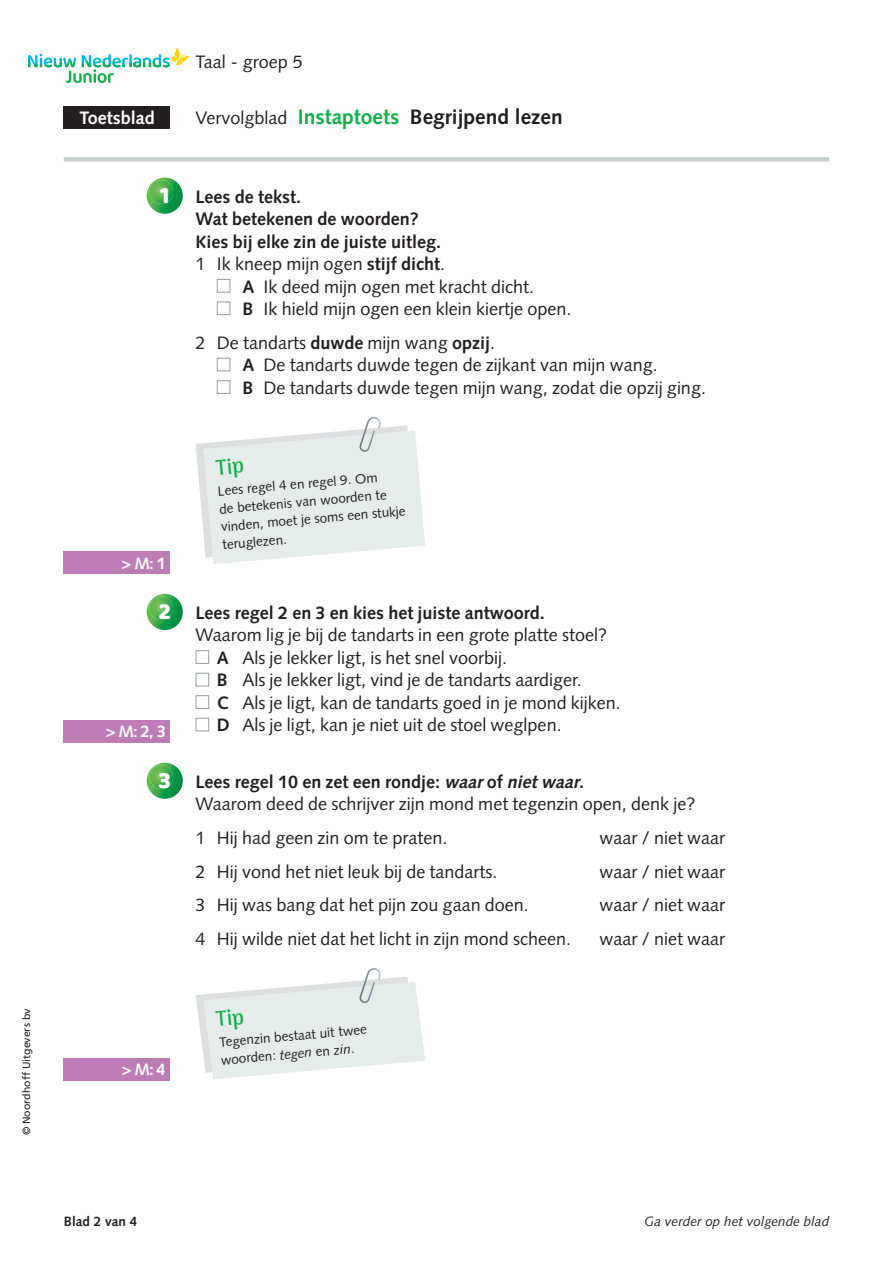
<style>
.page{position:relative;width:893px;height:1263px;background:#fff}
.page>*{position:absolute;margin:0;border:0;box-sizing:border-box;transform-origin:0 0}
.t1{font:24px "Baloo";color:#fff}
.t2{font:700 21px "Syntax LT Std";color:#231f20}
.t3{font:18px/22.5px "Syntax LT Std";color:#231f20}
.t4{font:700 18px "Syntax LT Std";color:#231f20}
.t5{font:700 18px "Syntax LT Std";color:#fff}
.t6{font:700 16.5px "Syntax LT Std";color:#fff}
.t7{font:13.5px/18px "Syntax LT Std";color:#231f20}
.t8{font:italic 13.5px "Syntax LT Std";color:#231f20}
.t9{font:700 13.5px "Syntax LT Std";color:#231f20}
.t10{font:10.5px "Frutiger LT Std";color:#231f20}
.s1{font-weight:400;font-size:18px}
.s2{color:#0cb14b}
.s3{font-weight:700}
.s4{font-weight:700;font-style:italic}
.s5{font-style:italic}
</style>
<div class="page">
<svg style="left:28px;top:48px;width:162px;height:35px"></svg>
<div style="left:64px;top:157px;width:765px;height:5px;background:#c6ceca"></div>
<div style="left:217px;top:279px;width:13px;height:13px;border:1px solid #94a098"></div>
<div style="left:217px;top:301px;width:13px;height:14px;border:1px solid #94a098"></div>
<div style="left:217px;top:358px;width:13px;height:13px;border:1px solid #94a098"></div>
<div style="left:217px;top:380px;width:13px;height:14px;border:1px solid #94a098"></div>
<div style="left:196px;top:650px;width:13px;height:14px;border:1px solid #94a098"></div>
<div style="left:196px;top:673px;width:13px;height:13px;border:1px solid #94a098"></div>
<div style="left:196px;top:695px;width:13px;height:14px;border:1px solid #94a098"></div>
<div style="left:196px;top:718px;width:13px;height:13px;border:1px solid #94a098"></div>
<svg style="left:147px;top:178px;width:36px;height:36px"></svg>
<img style="left:148px;top:180px;width:26px;height:24px">
<svg style="left:147px;top:594px;width:36px;height:36px"></svg>
<img style="left:148px;top:596px;width:26px;height:24px">
<div style="left:64px;top:720px;width:106px;height:23px;background:#bd7cb5"></div>
<svg style="left:147px;top:763px;width:36px;height:36px"></svg>
<img style="left:148px;top:765px;width:26px;height:24px">
<div style="left:64px;top:1058px;width:106px;height:23px;background:#bd7cb5"></div>
<div style="left:64px;top:106px;width:106px;height:23px;background:#231f20"></div>
<div style="left:64px;top:552px;width:106px;height:22px;background:#bd7cb5"></div>
<svg style="left:196px;top:417px;width:229px;height:147px"></svg>
<svg style="left:196px;top:968px;width:229px;height:111px"></svg>
<p class="t10" style="left:20px;top:1135px;width:128px;rotate:-90deg">© Noordhoff Uitgevers bv</p>
<p class="t3" style="left:196px;top:50px;width:109px">Taal - groep 5</p>
<p class="t5" style="left:80px;top:107px;width:77px">Toetsblad</p>
<p class="t2" style="left:196px;top:104px;width:369px"><span class="s1">Vervolgblad</span> <span class="s2">Instaptoets</span> Begrijpend lezen</p>
<h1 class="t1" style="left:160px;top:180px;width:11px">1</h1>
<p class="t4" style="left:196px;top:186px;width:107px">Lees de tekst.</p>
<p class="t4" style="left:196px;top:208px;width:225px">Wat betekenen de woorden?</p>
<p class="t4" style="left:196px;top:231px;width:247px">Kies bij elke zin de juiste uitleg.</p>
<p class="t3" style="left:196px;top:253px;width:251px">1 Ik kneep mijn ogen <span class="s3">stijf dicht</span>.</p>
<p class="t3" style="left:242px;top:275px;width:293px"><span class="s3">A</span> Ik deed mijn ogen met kracht dicht.</p>
<p class="t3" style="left:242px;top:298px;width:331px"><span class="s3">B</span> Ik hield mijn ogen een klein kiertje open.</p>
<p class="t3" style="left:242px;top:331px;width:465px;text-indent:-47px">2 De tandarts <span class="s3">duwde</span> mijn wang <span class="s3">opzij</span>.<br><span class="s3">A</span> De tandarts duwde tegen de zijkant van mijn wang.<br><span class="s3">B</span> De tandarts duwde tegen mijn wang, zodat die opzij ging.</p>
<p class="t6" style="left:122px;top:553px;width:46px">&gt; M: 1</p>
<h1 class="t1" style="left:159px;top:596px;width:14px">2</h1>
<p class="t6" style="left:106px;top:722px;width:62px">&gt; M: 2, 3</p>
<h1 class="t1" style="left:159px;top:765px;width:14px">3</h1>
<p class="t7" style="left:217px;top:482px;width:187px;rotate:-5deg">Lees regel 4 en regel 9. Om<br>de betekenis van woorden te vinden, moet je soms een stukje teruglezen.</p>
<p class="t4" style="left:196px;top:602px;width:351px">Lees regel 2 en 3 en kies het juiste antwoord.</p>
<p class="t3" style="left:217px;top:624px;width:406px;text-indent:-21px">Waarom lig je bij de tandarts in een grote platte stoel?<br><span class="s3">A</span> Als je lekker ligt, is het snel voorbij.<br><span class="s3">B</span> Als je lekker ligt, vind je de tandarts aardiger.<br><span class="s3">C</span> Als je ligt, kan de tandarts goed in je mond kijken.<br><span class="s3">D</span> Als je ligt, kan je niet uit de stoel weglpen.</p>
<p class="t3" style="left:196px;top:770px;width:501px"><span class="s3">Lees regel 10 en zet een rondje:</span> <span class="s4">waar</span><span class="s3">of</span> <span class="s4">nietwaar</span><span class="s3">.<br></span>Waarom deed de schrijver zijn mond met tegenzin open, denk je?</p>
<p class="t3" style="left:196px;top:826px;width:253px">1 Hij had geen zin om te praten.</p>
<p class="t3" style="left:600px;top:826px;width:127px">waar / niet waar</p>
<p class="t3" style="left:196px;top:860px;width:304px">2 Hij vond het niet leuk bij de tandarts.</p>
<p class="t3" style="left:600px;top:860px;width:127px">waar / niet waar</p>
<p class="t3" style="left:196px;top:894px;width:335px">3 Hij was bang dat het pijn zou gaan doen.</p>
<p class="t3" style="left:600px;top:894px;width:127px">waar / niet waar</p>
<p class="t3" style="left:196px;top:928px;width:377px">4 Hij wilde niet dat het licht in zijn mond scheen.</p>
<p class="t3" style="left:599px;top:928px;width:127px">waar / niet waar</p>
<p class="t6" style="left:122px;top:1060px;width:46px">&gt; M: 4</p>
<p class="t7" style="left:219px;top:1033px;width:150px;rotate:-5deg">Tegenzin bestaat uit twee woorden: <span class="s5">tegen</span> en <span class="s5">zin</span>.</p>
<p class="t9" style="left:64px;top:1214px;width:75px">Blad 2 van 4</p>
<p class="t8" style="left:645px;top:1214px;width:186px">Ga verder op het volgende blad</p>
</div>
